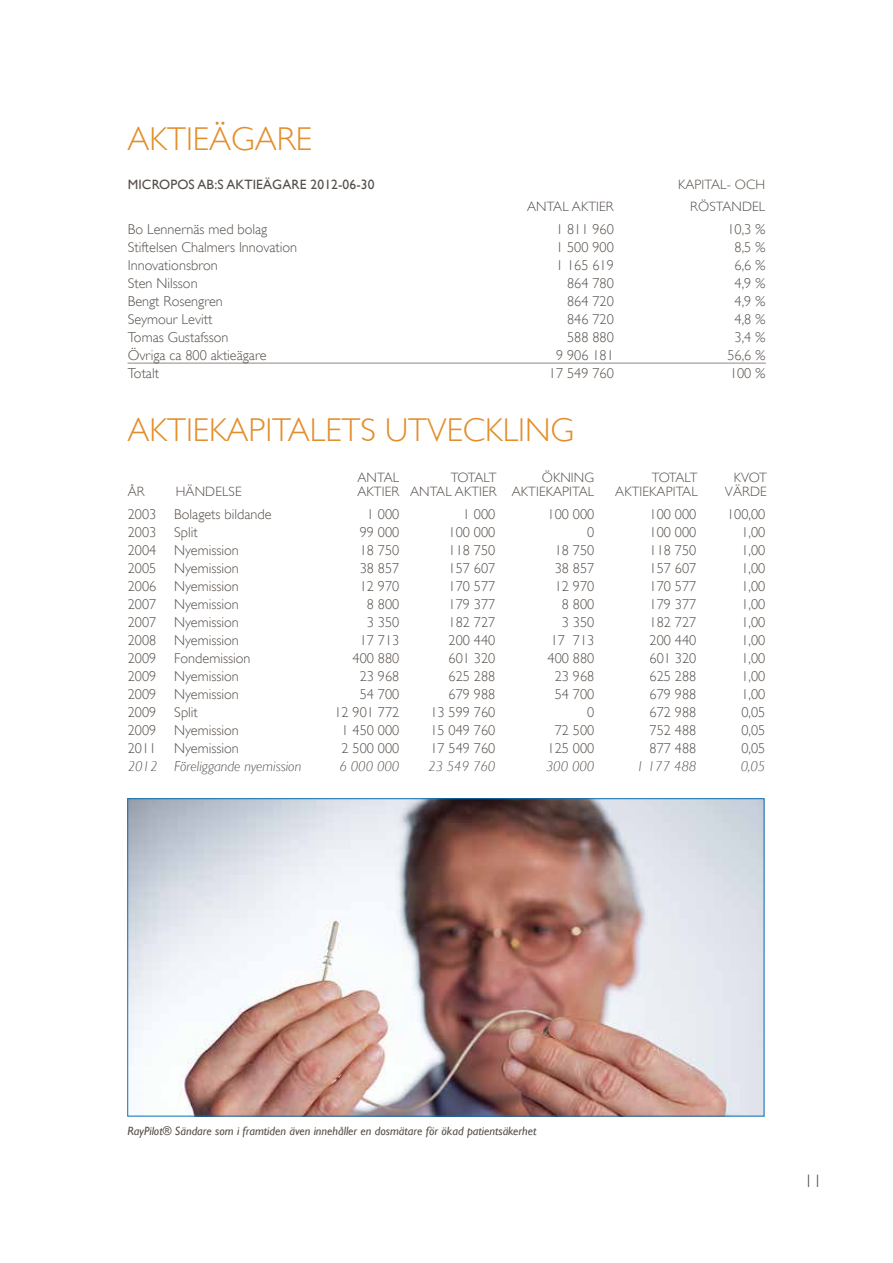
<style>
.page{position:relative;width:893px;height:1263px;background:#fff}
.page>*{position:absolute;margin:0;border:0;box-sizing:border-box;transform-origin:0 0}
.t1{font:300 33px "Gill Sans";color:#e28e2a}
.t2{font:300 18px "Gill Sans";color:#554f4a}
.t3{font:300 14.25px "Gill Sans";color:#554f4a}
.t4{font:italic 300 14.25px "Gill Sans";color:#554f4a}
.t5{font:300 13.5px "Gill Sans";letter-spacing:.01em;color:#554f4a}
.t6{font:13.5px "Gill Sans";letter-spacing:.01em;color:#554f4a}
.t7{font:italic 12px "Gill Sans";color:#554f4a}
</style>
<div class="page">
<img style="left:129px;top:800px;width:633px;height:314px">
<hr style="left:128px;top:362px;width:638px;height:2px;background:#403730">
<h1 class="t1" style="left:128px;top:120px;width:182px">Aktieägare</h1>
<p class="t6" style="left:128px;top:177px;width:20px">MICROPOS</p>
<p class="t6" style="left:197px;top:177px;width:38px">AB:S AKTIEÄGARE</p>
<p class="t6" style="left:311px;top:177px;width:65px">2012-06-30</p>
<p class="t5" style="left:678px;top:177px;width:89px">Kapital- och</p>
<p class="t5" style="left:527px;top:199px;width:88px">Antal aktier</p>
<p class="t5" style="left:690px;top:199px;width:69px">röstandel</p>
<p class="t3" style="left:128px;top:221px;width:141px">Bo Lennernäs med bolag</p>
<p class="t3" style="left:556px;top:221px;width:59px">1 811 960</p>
<p class="t3" style="left:727px;top:221px;width:39px">10,3 %</p>
<p class="t3" style="left:128px;top:239px;width:171px">Stiftelsen Chalmers Innovation</p>
<p class="t3" style="left:556px;top:239px;width:59px">1 500 900</p>
<p class="t3" style="left:735px;top:239px;width:32px">8,5 %</p>
<p class="t3" style="left:128px;top:257px;width:91px">Innovationsbron</p>
<p class="t3" style="left:556px;top:257px;width:59px">1 165 619</p>
<p class="t3" style="left:735px;top:257px;width:32px">6,6 %</p>
<p class="t3" style="left:128px;top:275px;width:71px">Sten N ilsson</p>
<p class="t3" style="left:567px;top:275px;width:48px">864 780</p>
<p class="t3" style="left:735px;top:275px;width:32px">4,9 %</p>
<p class="t3" style="left:128px;top:293px;width:97px">Bengt Rosengren</p>
<p class="t3" style="left:567px;top:293px;width:48px">864 720</p>
<p class="t3" style="left:735px;top:293px;width:32px">4,9 %</p>
<p class="t3" style="left:128px;top:311px;width:86px">Seymour Levitt</p>
<p class="t3" style="left:567px;top:311px;width:48px">846 720</p>
<p class="t3" style="left:735px;top:311px;width:32px">4,8 %</p>
<p class="t3" style="left:128px;top:329px;width:102px">Tomas Gustafsson</p>
<p class="t3" style="left:567px;top:329px;width:48px">588 880</p>
<p class="t3" style="left:735px;top:329px;width:32px">3,4 %</p>
<p class="t3" style="left:128px;top:347px;width:140px">Övriga ca 800 aktieägare</p>
<p class="t3" style="left:556px;top:347px;width:59px">9 906 181</p>
<p class="t3" style="left:727px;top:347px;width:39px">56,6 %</p>
<p class="t3" style="left:128px;top:365px;width:33px">Totalt</p>
<p class="t3" style="left:549px;top:365px;width:66px">17 549 760</p>
<p class="t3" style="left:730px;top:365px;width:37px">100 %</p>
<h1 class="t1" style="left:128px;top:411px;width:438px">Aktiekapitalets utveckling</h1>
<p class="t5" style="left:367px;top:469px;width:30px">ntal</p>
<p class="t5" style="left:451px;top:469px;width:49px">TotaltÖk</p>
<p class="t5" style="left:560px;top:469px;width:30px">ning</p>
<p class="t5" style="left:652px;top:469px;width:38px">Totalt</p>
<p class="t5" style="left:734px;top:469px;width:31px">Kvot</p>
<p class="t5" style="left:128px;top:484px;width:38px">År H</p>
<p class="t5" style="left:186px;top:484px;width:54px">ändelse</p>
<p class="t5" style="left:357px;top:484px;width:234px">aktier antal aktier aktiekapital</p>
<p class="t5" style="left:615px;top:484px;width:80px">aktiekapital</p>
<p class="t5" style="left:725px;top:484px;width:42px">värde</p>
<p class="t3" style="left:128px;top:506px;width:30px">2003</p>
<p class="t3" style="left:174px;top:506px;width:99px">Bolagets bildande</p>
<p class="t3" style="left:367px;top:506px;width:34px">1 000</p>
<p class="t3" style="left:463px;top:506px;width:34px">1 000</p>
<p class="t3" style="left:548px;top:506px;width:48px">100 000</p>
<p class="t3" style="left:650px;top:506px;width:48px">100 000</p>
<p class="t3" style="left:727px;top:506px;width:40px">100,00</p>
<p class="t3" style="left:128px;top:524px;width:72px">2003 Split</p>
<p class="t3" style="left:360px;top:524px;width:41px">99 000</p>
<p class="t3" style="left:449px;top:524px;width:48px">100 000</p>
<p class="t3" style="left:587px;top:524px;width:9px">0</p>
<p class="t3" style="left:650px;top:524px;width:48px">100 000</p>
<p class="t3" style="left:741px;top:524px;width:25px">1,00</p>
<p class="t3" style="left:128px;top:542px;width:113px">2004 Nyemission</p>
<p class="t3" style="left:360px;top:542px;width:41px">18 750</p>
<p class="t3" style="left:449px;top:542px;width:48px">118 750</p>
<p class="t3" style="left:555px;top:542px;width:41px">18 750</p>
<p class="t3" style="left:650px;top:542px;width:48px">118 750</p>
<p class="t3" style="left:741px;top:542px;width:25px">1,00</p>
<p class="t3" style="left:128px;top:560px;width:113px">2005 Nyemission</p>
<p class="t3" style="left:360px;top:560px;width:41px">38 857</p>
<p class="t3" style="left:449px;top:560px;width:48px">157 607</p>
<p class="t3" style="left:555px;top:560px;width:41px">38 857</p>
<p class="t3" style="left:650px;top:560px;width:48px">157 607</p>
<p class="t3" style="left:741px;top:560px;width:25px">1,00</p>
<p class="t3" style="left:128px;top:578px;width:113px">2006 Nyemission</p>
<p class="t3" style="left:360px;top:578px;width:41px">12 970</p>
<p class="t3" style="left:449px;top:578px;width:48px">170 577</p>
<p class="t3" style="left:555px;top:578px;width:41px">12 970</p>
<p class="t3" style="left:650px;top:578px;width:48px">170 577</p>
<p class="t3" style="left:741px;top:578px;width:25px">1,00</p>
<p class="t3" style="left:128px;top:596px;width:113px">2007 Nyemission</p>
<p class="t3" style="left:367px;top:596px;width:34px">8 800</p>
<p class="t3" style="left:449px;top:596px;width:48px">179 377</p>
<p class="t3" style="left:562px;top:596px;width:34px">8 800</p>
<p class="t3" style="left:650px;top:596px;width:48px">179 377</p>
<p class="t3" style="left:741px;top:596px;width:25px">1,00</p>
<p class="t3" style="left:128px;top:614px;width:113px">2007 Nyemission</p>
<p class="t3" style="left:367px;top:614px;width:34px">3 350</p>
<p class="t3" style="left:449px;top:614px;width:48px">182 727</p>
<p class="t3" style="left:562px;top:614px;width:34px">3 350</p>
<p class="t3" style="left:650px;top:614px;width:48px">182 727</p>
<p class="t3" style="left:741px;top:614px;width:25px">1,00</p>
<p class="t3" style="left:128px;top:632px;width:113px">2008 Nyemission</p>
<p class="t3" style="left:360px;top:632px;width:41px">17 713</p>
<p class="t3" style="left:449px;top:632px;width:48px">200 440</p>
<p class="t3" style="left:551px;top:632px;width:45px">17 713</p>
<p class="t3" style="left:650px;top:632px;width:48px">200 440</p>
<p class="t3" style="left:741px;top:632px;width:25px">1,00</p>
<p class="t3" style="left:128px;top:650px;width:124px">2009 Fondemission</p>
<p class="t3" style="left:353px;top:650px;width:48px">400 880</p>
<p class="t3" style="left:449px;top:650px;width:48px">601 320</p>
<p class="t3" style="left:548px;top:650px;width:48px">400 880</p>
<p class="t3" style="left:650px;top:650px;width:48px">601 320</p>
<p class="t3" style="left:741px;top:650px;width:25px">1,00</p>
<p class="t3" style="left:128px;top:668px;width:113px">2009 Nyemission</p>
<p class="t3" style="left:360px;top:668px;width:41px">23 968</p>
<p class="t3" style="left:449px;top:668px;width:48px">625 288</p>
<p class="t3" style="left:555px;top:668px;width:41px">23 968</p>
<p class="t3" style="left:650px;top:668px;width:48px">625 288</p>
<p class="t3" style="left:741px;top:668px;width:25px">1,00</p>
<p class="t3" style="left:128px;top:686px;width:113px">2009 Nyemission</p>
<p class="t3" style="left:360px;top:686px;width:41px">54 700</p>
<p class="t3" style="left:449px;top:686px;width:48px">679 988</p>
<p class="t3" style="left:555px;top:686px;width:41px">54 700</p>
<p class="t3" style="left:650px;top:686px;width:48px">679 988</p>
<p class="t3" style="left:741px;top:686px;width:25px">1,00</p>
<p class="t3" style="left:128px;top:704px;width:72px">2009 S plit</p>
<p class="t3" style="left:334px;top:704px;width:66px">12 901 772</p>
<p class="t3" style="left:430px;top:704px;width:66px">13 599 760</p>
<p class="t3" style="left:587px;top:704px;width:9px">0</p>
<p class="t3" style="left:650px;top:704px;width:48px">672 988</p>
<p class="t3" style="left:741px;top:704px;width:25px">0,05</p>
<p class="t3" style="left:128px;top:722px;width:113px">2009 Nyemission</p>
<p class="t3" style="left:342px;top:722px;width:59px">1 450 000</p>
<p class="t3" style="left:430px;top:722px;width:66px">15 049 760</p>
<p class="t3" style="left:555px;top:722px;width:41px">72 500</p>
<p class="t3" style="left:650px;top:722px;width:48px">752 488</p>
<p class="t3" style="left:741px;top:722px;width:25px">0,05</p>
<p class="t3" style="left:128px;top:740px;width:113px">2011 Nyemission</p>
<p class="t3" style="left:342px;top:740px;width:59px">2 500 000</p>
<p class="t3" style="left:430px;top:740px;width:66px">17 549 760</p>
<p class="t3" style="left:548px;top:740px;width:48px">125 000</p>
<p class="t3" style="left:650px;top:740px;width:48px">877 488</p>
<p class="t3" style="left:741px;top:740px;width:25px">0,05</p>
<p class="t4" style="left:128px;top:758px;width:175px">2012 Föreliggande nyemission</p>
<p class="t4" style="left:339px;top:758px;width:61px">6 000 000</p>
<p class="t4" style="left:428px;top:758px;width:69px">23 549 760</p>
<p class="t4" style="left:546px;top:758px;width:50px">300 000</p>
<p class="t4" style="left:636px;top:758px;width:61px">1 177 488</p>
<p class="t4" style="left:741px;top:758px;width:26px">0,05</p>
<p class="t7" style="left:128px;top:1124px;width:410px">RayPilot® Sändare som i framtiden även innehåller en dosmätare för ökad patientsäkerhet</p>
<p class="t2" style="left:804px;top:1170px;width:19px">11</p>
</div>
